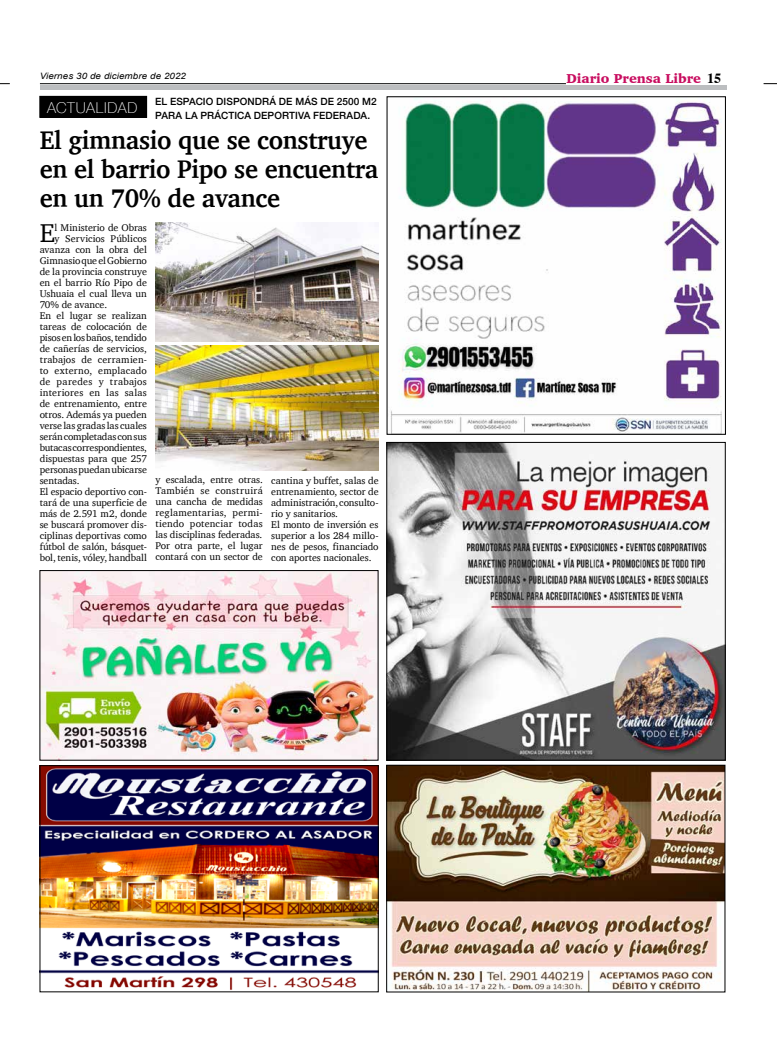
<style>
.page{position:relative;width:777px;height:1063px;background:#fff}
.page>*{position:absolute;margin:0;border:0;box-sizing:border-box;transform-origin:0 0}
.t1{font:26.4px "Charter";color:#000}
.t2{font:700 26.1px/28.9px "Charter";letter-spacing:-.01em;color:#000;scale:.95 1}
.t3{font:100 15px "Helvetica Neue";letter-spacing:.055em;color:#fff}
.t4{font:900 13.2px "Charter";color:#c80c5f}
.t5{font:10px/11px "Charter";letter-spacing:-.005em;color:#000;text-align:justify}
.t6{font:500 10px/14px "Helvetica Neue";letter-spacing:.01em;color:#000}
.t7{font:10px "Charter";letter-spacing:.02em;color:#000}
.t8{font:10px "Charter";letter-spacing:.03em;color:#000}
.t9{font:10px "Charter";letter-spacing:.015em;color:#000}
.t10{font:10px "Charter";letter-spacing:.035em;color:#000}
.t11{font:italic 8.8px "Arial";letter-spacing:.01em;color:#000;scale:1.11 1}
.s1{font-family:"Times";font-weight:700;font-size:14px;color:#000}
</style>
<div class="page">
<hr style="left:40px;top:83px;width:526px;height:1px;background:#000">
<hr style="left:40px;top:85px;width:686px;height:4px;background:#bcbec0">
<svg style="left:763px;top:83px;width:14px;height:1px"></svg>
<img style="left:390px;top:98px;width:332px;height:335px">
<div style="left:386px;top:96px;width:340px;height:339px;border:1px solid #000"></div>
<img style="left:388px;top:767px;width:335px;height:223px">
<div style="left:386px;top:765px;width:339px;height:227px;border:1px solid #000"></div>
<img style="left:388px;top:444px;width:335px;height:314px">
<div style="left:386px;top:442px;width:339px;height:318px;border:1px solid #000"></div>
<img style="left:42px;top:767px;width:334px;height:223px">
<div style="left:40px;top:765px;width:338px;height:227px;border:1px solid #000"></div>
<img style="left:42px;top:572px;width:334px;height:186px">
<div style="left:40px;top:570px;width:338px;height:190px;border:1px solid #000"></div>
<div style="left:40px;top:96px;width:107px;height:21px;background:#000"></div>
<img style="left:155px;top:346px;width:223px;height:125px">
<img style="left:155px;top:223px;width:223px;height:119px">
<p class="t11" style="left:40px;top:70px;width:133px">Viernes 30 de diciembre de 2022</p>
<p class="t6" style="left:155px;top:94px;width:223px">EL ESPACIO DISPONDRÁ DE MÁS DE 2500 M2<br>PARA LA PRÁCTICA DEPORTIVA FEDERADA.</p>
<h3 class="t3" style="left:47px;top:96px;width:92px">ACTUALIDAD</h3>
<h2 class="t2" style="left:40px;top:125px;width:358px">El gimnasio que se construye en el barrio Pipo se encuentra en un 70% de avance</h2>
<h1 class="t1" style="left:40px;top:210px;width:17px">E</h1>
<p class="t5" style="left:55px;top:222px;width:94px">l Ministerio de Obras</p>
<p class="t5" style="left:55px;top:233px;width:94px">y Servicios Públicos</p>
<p class="t5" style="left:40px;top:244px;width:109px">avanza con la obra del</p>
<p class="t5" style="left:40px;top:255px;width:109px">Gimnasio que el Gobierno</p>
<p class="t5" style="left:40px;top:266px;width:109px">de la provincia construye</p>
<p class="t5" style="left:40px;top:277px;width:109px">en el barrio Río Pipo de</p>
<p class="t5" style="left:40px;top:288px;width:109px">Ushuaia el cual lleva un</p>
<p class="t5" style="left:40px;top:299px;width:69px">70% de avance.</p>
<p class="t5" style="left:40px;top:310px;width:109px">En el lugar se realizan</p>
<p class="t5" style="left:40px;top:321px;width:109px">tareas de colocación de</p>
<p class="t5" style="left:40px;top:332px;width:109px">pisos en los baños, tendido</p>
<p class="t5" style="left:40px;top:343px;width:109px">de cañerías de servicios,</p>
<p class="t7" style="left:40px;top:351px;width:109px">trabajos de cerramien-</p>
<p class="t9" style="left:40px;top:362px;width:109px">to externo, emplacado</p>
<p class="t10" style="left:40px;top:373px;width:109px">de paredes y trabajos</p>
<p class="t8" style="left:40px;top:384px;width:109px">interiores en las salas</p>
<p class="t5" style="left:40px;top:398px;width:109px">de entrenamiento, entre</p>
<p class="t5" style="left:40px;top:409px;width:109px">otros. Además ya pueden</p>
<p class="t5" style="left:40px;top:420px;width:109px">verse las gradas las cuales</p>
<p class="t5" style="left:40px;top:431px;width:109px">serán completadas con sus</p>
<p class="t5" style="left:40px;top:442px;width:109px">butacas correspondientes,</p>
<p class="t5" style="left:40px;top:453px;width:109px">dispuestas para que 257</p>
<p class="t5" style="left:40px;top:464px;width:109px">personas puedan ubicarse</p>
<p class="t5" style="left:40px;top:475px;width:41px">sentadas.</p>
<p class="t5" style="left:40px;top:486px;width:109px">El espacio deportivo con-</p>
<p class="t5" style="left:40px;top:497px;width:109px">tará de una superficie de</p>
<p class="t5" style="left:40px;top:508px;width:109px">más de 2.591 m2, donde</p>
<p class="t5" style="left:40px;top:519px;width:109px">se buscará promover dis-</p>
<p class="t5" style="left:40px;top:530px;width:109px">ciplinas deportivas como</p>
<p class="t5" style="left:40px;top:541px;width:109px">fútbol de salón, básquet-</p>
<p class="t5" style="left:40px;top:552px;width:109px">bol, tenis, vóley, handball</p>
<p class="t5" style="left:155px;top:474px;width:109px">y escalada, entre otras.<br>También se construirá una cancha de medidas reglamentarias, permi&shy;tiendo potenciar todas las disciplinas federadas.<br>Por otra parte, el lugar contará con un sector de</p>
<p class="t5" style="left:271px;top:475px;width:109px;text-align:left">cantina y buffet, salas de entrenamiento, sector de administración, consulto&shy;rio y sanitarios.<br>El monto de inversión es superior a los 284 millo&shy;nes de pesos, financiado con aportes nacionales.</p>
<h3 class="t4" style="left:566px;top:71px;width:156px">Diario Prensa Libre <span class="s1">15</span></h3>
</div>
